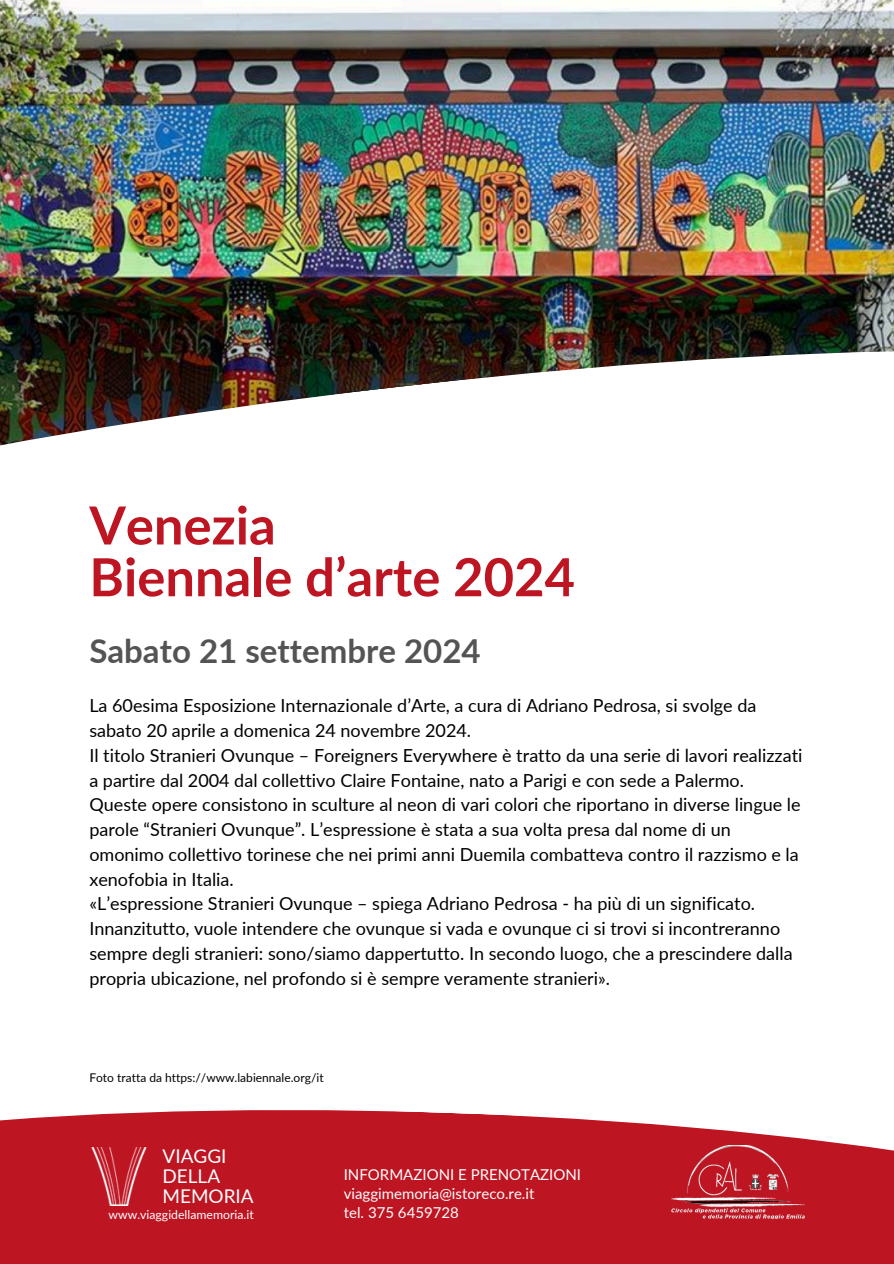
<style>
.page{position:relative;width:894px;height:1264px;background:#fff}
.page>*{position:absolute;margin:0;border:0;box-sizing:border-box;transform-origin:0 0}
.t1{font:700 52.5px/51.8px "Lato";color:#be1522}
.t2{font:700 33px "Lato";color:#545454}
.t3{font:18.9px/19.8px "Lato";color:#fff}
.t4{font:18px/24.8px "Lato";color:#000}
.t5{font:15px/19.2px "Lato";color:#fff}
.t6{font:12.3px "Lato";color:#fff}
.t7{font:12px "Lato";color:#000}
</style>
<div class="page">
<img style="left:0;top:0;width:893px;height:332px">
<img style="left:0;top:332px;width:893px;height:114px">
<svg style="left:0;top:1110px;width:893px;height:153px;background:#c22632"></svg>
<img style="left:89px;top:1147px;width:58px;height:58px">
<img style="left:671px;top:1145px;width:133px;height:72px">
<p class="t1" style="left:89px;top:498px;width:487px">Venezia<br>Biennale d’arte 2024</p>
<h3 class="t2" style="left:89px;top:630px;width:392px">Sabato 21 settembre 2024</h3>
<p class="t4" style="left:89px;top:693px;width:714px">La 60esima Esposizione Internazionale d’Arte, a cura di Adriano Pedrosa, si svolge da sabato 20 aprile a domenica 24 novembre 2024.<br>Il titolo Stranieri Ovunque – Foreigners Everywhere è tratto da una serie di lavori realizzati a partire dal 2004 dal collettivo Claire Fontaine, nato a Parigi e con sede a Palermo.<br>Queste opere consistono in sculture al neon di vari colori che riportano in diverse lingue le parole “Stranieri Ovunque”. L’espressione è stata a sua volta presa dal nome di un omonimo collettivo torinese che nei primi anni Duemila combatteva contro il razzismo e la xenofobia in Italia.<br>«L’espressione Stranieri Ovunque – spiega Adriano Pedrosa - ha più di un significato.<br>Innanzitutto, vuole intendere che ovunque si vada e ovunque ci si trovi si incontreranno sempre degli stranieri: sono/siamo dappertutto. In secondo luogo, che a prescindere dalla propria ubicazione, nel profondo si è sempre veramente stranieri».</p>
<h5 class="t7" style="left:89px;top:1070px;width:236px">Foto tratta da https://www.labiennale.org/it</h5>
<h2 class="t3" style="left:162px;top:1145px;width:93px">VIAGGI<br>DELLA<br>MEMORIA</h2>
<h4 class="t6" style="left:108px;top:1206px;width:147px">www.viaggidellamemoria.it</h4>
<p class="t5" style="left:343px;top:1164px;width:239px">INFORMAZIONI E PRENOTAZIONI viaggimemoria@istoreco.re.it<br>tel. 375 6459728</p>
</div>
